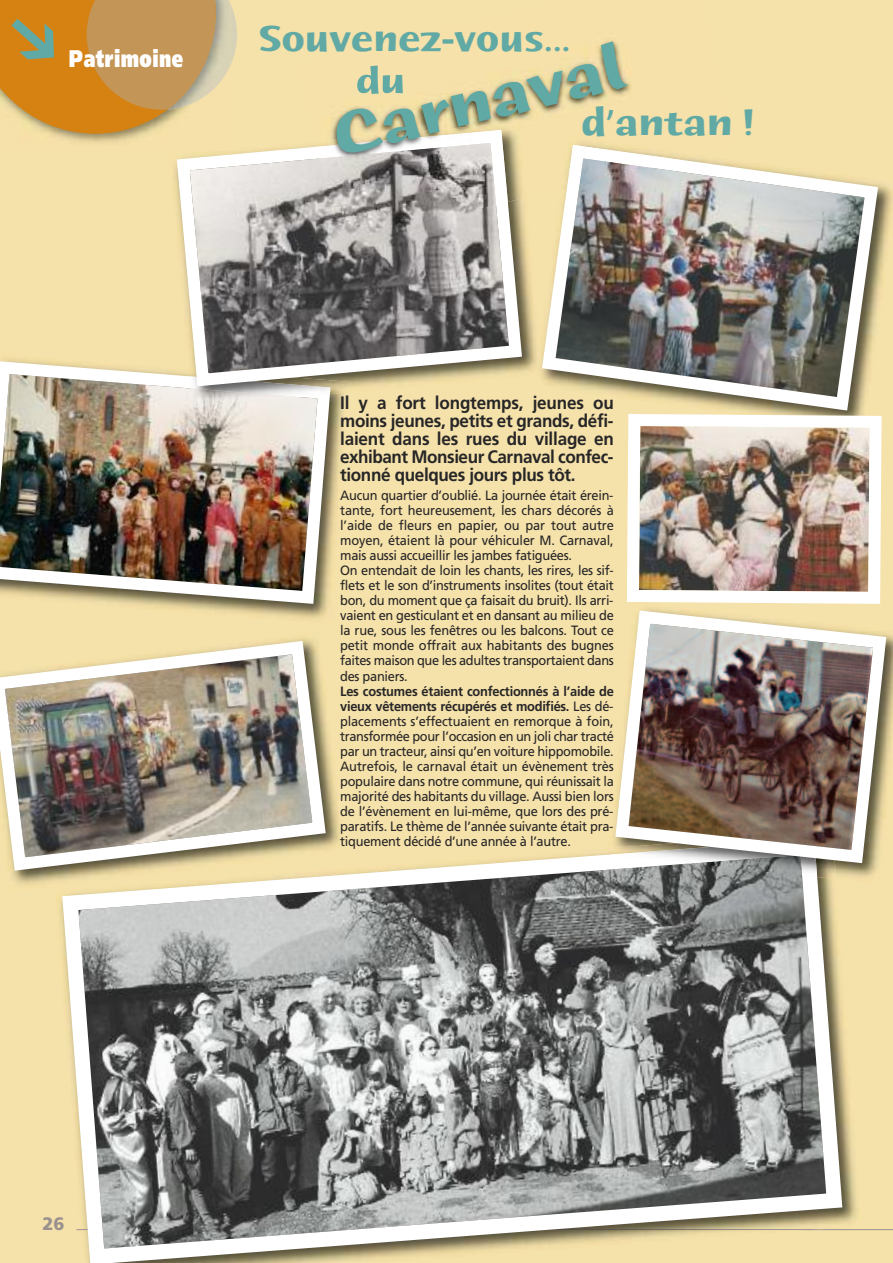
<style>
.page{position:relative;width:893px;height:1263px;background:#f5e1aa}
.page>*{position:absolute;margin:0;border:0;box-sizing:border-box;transform-origin:0 0}
.t1{font:700 63px "Humana Sans ITC";color:#61a9a4;scale:1.17 1}
.t2{font:700 39px "Humana Sans ITC";letter-spacing:-.005em;color:#61a9a4;scale:1.08 1}
.t3{font:700 39px "Humana Sans ITC";letter-spacing:-.005em;color:#61a9a4;scale:1.13 1}
.t4{font:900 24px "Frutiger";letter-spacing:.025em;color:#fff;scale:.75 1}
.t5{font:700 18px/18px "Frutiger";letter-spacing:-.02em;color:#272627;text-align:justify;scale:.95 1}
.t6{font:900 18px "Frutiger";color:#9a918e}
.t7{font:13.5px/15px "Frutiger";letter-spacing:-.02em;color:#272627;scale:.95 1}
.s1{font-weight:700}
</style>
<div class="page">
<hr style="left:77px;top:1229px;width:816px;height:1px;background:#9a918e">
<svg style="left:230px;top:4px;width:7px;height:61px"></svg>
<img style="left:216px;top:0;width:14px;height:87px">
<svg style="left:0;top:0;width:216px;height:134px;background:#ca9445"></svg>
<img style="left:215px;top:394px;width:129px;height:224px">
<img style="left:0;top:359px;width:337px;height:251px">
<img style="left:13px;top:775px;width:326px;height:110px">
<img style="left:0;top:638px;width:332px;height:239px">
<svg style="left:54px;top:831px;width:796px;height:432px;background:#9e9c93"></svg>
<img style="left:189px;top:393px;width:141px;height:4px">
<img style="left:190px;top:393px;width:109px;height:14px">
<svg style="left:170px;top:123px;width:358px;height:270px;background:#a6a095"></svg>
<img style="left:535px;top:165px;width:350px;height:243px">
<img style="left:627px;top:408px;width:255px;height:194px">
<img style="left:608px;top:602px;width:273px;height:282px">
<img style="left:607px;top:831px;width:229px;height:48px">
<img style="left:608px;top:839px;width:209px;height:38px">
<img style="left:690px;top:870px;width:112px;height:5px">
<img style="left:609px;top:604px;width:284px;height:266px">
<img style="left:296px;top:41px;width:441px;height:156px">
<img style="left:357px;top:66px;width:46px;height:28px">
<img style="left:315px;top:122px;width:212px;height:80px">
<img style="left:316px;top:130px;width:192px;height:75px">
<img style="left:319px;top:143px;width:177px;height:100px">
<img style="left:561px;top:136px;width:141px;height:53px">
<img style="left:567px;top:145px;width:114px;height:42px">
<img style="left:580px;top:158px;width:69px;height:26px">
<h3 class="t4" style="left:69px;top:49px;width:154px">Patrimoine</h3>
<h2 class="t2" style="left:259px;top:22px;width:290px">Souvenez-vous...</h2>
<h1 class="t1" style="left:327px;top:111px;width:256px;rotate:-14deg">Carnaval</h1>
<h2 class="t3" style="left:581px;top:106px;width:155px">d’antan !</h2>
<h3 class="t5" style="left:340px;top:395px;width:290px">Il y a fort longtemps, jeunes ou moins jeunes, petits et grands, défi&shy;laient dans les rues du village en exhibant Monsieur Carnaval confec&shy;tionné quelques jours plus tôt.</h3>
<p class="t7" style="left:340px;top:489px;width:290px">Aucun quartier d’oublié. La journée était érein&shy;tante, fort heureusement, les chars décorés à l’aide de fleurs en papier, ou par tout autre moyen, étaient là pour véhiculer M. Carnaval, mais aussi accueillir les jambes fatiguées.<br>On entendait de loin les chants, les rires, les sif&shy;flets et le son d’instruments insolites (tout était bon, du moment que ça faisait du bruit). Ils arri&shy;vaient en gesticulant et en dansant au milieu de la rue, sous les fenêtres ou les balcons. Tout ce petit monde offrait aux habitants des bugnes faites maison que les adultes transportaient dans des paniers.</p>
<p class="t7" style="left:340px;top:684px;width:290px;text-align:justify"><span class="s1">Les costumes étaient confectionnés à l’aide de vieux vêtements récupérés et modifiés.</span> Les dé&shy;placements s’effectuaient en remorque à foin, transformée pour l’occasion en un joli char tracté par un tracteur, ainsi qu’en voiture hippomobile.<br>Autrefois, le carnaval était un évènement très populaire dans notre commune, qui réunissait la majorité des habitants du village. Aussi bien lors de l’évènement en lui-même, que lors des pré&shy;paratifs. Le thème de l’année suivante était pra&shy;tiquement décidé d’une année à l’autre.</p>
<h3 class="t6" style="left:43px;top:1216px;width:24px">26</h3>
</div>
